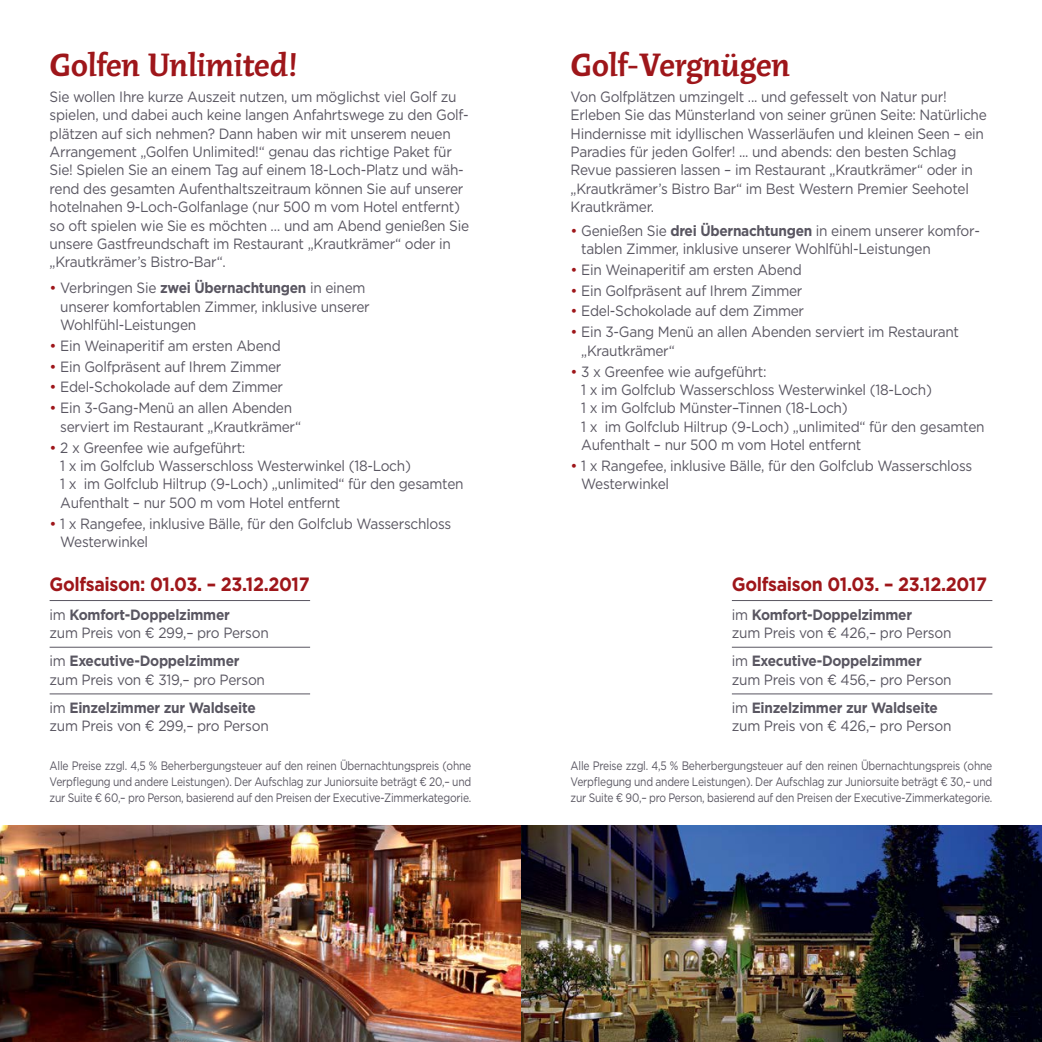
<style>
.page{position:relative;width:1042px;height:1042px;background:#fff}
.page>*{position:absolute;margin:0;border:0;box-sizing:border-box;transform-origin:0 0}
.t1{font:35px "Rayuela Negra";letter-spacing:-.02em;color:#9e161a}
.t2{font:700 19.25px "Gotham";letter-spacing:-.02em;color:#9e161a;scale:.92 1}
.t3{font:14.88px/18.4px "Gotham";letter-spacing:-.02em;color:#595661;scale:.92 1}
.t4{font:12.25px/15.8px "Gotham";letter-spacing:-.02em;color:#595661;text-align:justify;scale:.84 1}
.s1{color:#9e161a}
.s2{font-weight:700}
</style>
<div class="page">
<img style="left:0;top:825px;width:1042px;height:217px">
<hr style="left:732px;top:600px;width:260px;height:1px;background:#595661">
<hr style="left:732px;top:647px;width:260px;height:1px;background:#595661">
<hr style="left:732px;top:693px;width:260px;height:1px;background:#595661">
<hr style="left:50px;top:600px;width:260px;height:1px;background:#595661">
<hr style="left:50px;top:647px;width:260px;height:1px;background:#595661">
<hr style="left:50px;top:693px;width:260px;height:1px;background:#595661">
<h1 class="t1" style="left:50px;top:46px;width:250px">Golfen Unlimited!</h1>
<p class="t3" style="left:50px;top:87px;width:457px">Sie wollen Ihre kurze Auszeit nutzen, um möglichst viel Golf zu spielen, und dabei auch keine langen Anfahrtswege zu den Golf&shy;plätzen auf sich nehmen? Dann haben wir mit unserem neuen Arrangement „Golfen Unlimited!“ genau das richtige Paket für Sie! Spielen Sie an einem Tag auf einem 18-Loch-Platz und wäh&shy;rend des gesamten Aufenthaltszeitraum können Sie auf unserer hotelnahen 9-Loch-Golfanlage (nur 500 m vom Hotel entfernt) so oft spielen wie Sie es möchten … und am Abend genießen Sie unsere Gastfreundschaft im Restaurant „Krautkrämer“ oder in „Krautkrämer’s Bistro-Bar“.</p>
<p class="t3" style="left:60px;top:278px;width:338px;text-indent:-11px"><span class="s1">•</span> Verbringen Sie <span class="s2">zwei Übernachtungen</span> in einem unserer komfortablen Zimmer, inklusive unserer<br>Wohlfühl-Leistungen</p>
<p class="t3" style="left:50px;top:336px;width:253px"><span class="s1">•</span> Ein Weinaperitif am ersten Abend</p>
<p class="t3" style="left:50px;top:357px;width:253px"><span class="s1">•</span> Ein Golfpräsent auf Ihrem Zimmer</p>
<p class="t3" style="left:50px;top:378px;width:255px"><span class="s1">•</span> Edel-Schokolade auf dem Zimmer</p>
<p class="t3" style="left:60px;top:398px;width:263px;text-indent:-11px"><span class="s1">•</span> Ein 3-Gang-Menü an allen Abenden serviert im Restaurant „Krautkrämer“</p>
<p class="t3" style="left:60px;top:438px;width:440px;text-indent:-11px"><span class="s1">•</span> 2 x Greenfee wie aufgeführt:<br>1 x im Golfclub Wasserschloss Westerwinkel (18-Loch)<br>1 x im Golfclub Hiltrup (9-Loch) „unlimited“ für den gesamten Aufenthalt – nur 500 m vom Hotel entfernt</p>
<p class="t3" style="left:60px;top:514px;width:427px;text-indent:-11px"><span class="s1">•</span> 1 x Rangefee, inklusive Bälle, für den Golfclub Wasserschloss<br>Westerwinkel</p>
<p class="t2" style="left:50px;top:572px;width:284px">Golfsaison: 01.03. – 23.12.2017</p>
<p class="t3" style="left:50px;top:605px;width:240px">im <span class="s2">Komfort-Doppelzimmer<br></span>zum Preis von € 299,– pro Person</p>
<p class="t3" style="left:50px;top:651px;width:236px">im <span class="s2">Executive-Doppelzimmer </span>zum Preis von € 319,– pro Person</p>
<p class="t3" style="left:50px;top:698px;width:240px">im <span class="s2">Einzelzimmer zur Waldseite </span>zum Preis von € 299,– pro Person</p>
<p class="t4" style="left:50px;top:758px;width:503px">Alle Preise zzgl. 4,5 % Beherbergungsteuer auf den reinen Übernachtungspreis (ohne Verpflegung und andere Leistungen). Der Aufschlag zur Juniorsuite beträgt € 20,– und zur Suite € 60,– pro Person, basierend auf den Preisen der Executive-Zimmerkategorie.</p>
<p class="t4" style="left:570px;top:758px;width:503px">Alle Preise zzgl. 4,5 % Beherbergungsteuer auf den reinen Übernachtungspreis (ohne Verpflegung und andere Leistungen). Der Aufschlag zur Juniorsuite beträgt € 30,– und zur Suite € 90,– pro Person, basierend auf den Preisen der Executive-Zimmerkategorie.</p>
<h1 class="t1" style="left:570px;top:46px;width:221px">Golf-Vergnügen</h1>
<p class="t3" style="left:570px;top:87px;width:454px">Von Golfplätzen umzingelt ... und gefesselt von Natur pur!<br>Erleben Sie das Münsterland von seiner grünen Seite: Natürliche Hindernisse mit idyllischen Wasserläufen und kleinen Seen – ein Paradies für jeden Golfer! ... und abends: den besten Schlag Revue passieren lassen – im Restaurant „Krautkrämer“ oder in „Krautkrämer’s Bistro Bar“ im Best Western Premier Seehotel Krautkrämer.</p>
<p class="t3" style="left:581px;top:221px;width:435px;text-indent:-11px"><span class="s1">•</span> Genießen Sie <span class="s2">drei Übernachtungen</span> in einem unserer komfor&shy;tablen Zimmer, inklusive unserer Wohlfühl-Leistungen</p>
<p class="t3" style="left:570px;top:260px;width:253px"><span class="s1">•</span> Ein Weinaperitif am ersten Abend</p>
<p class="t3" style="left:570px;top:281px;width:253px"><span class="s1">•</span> Ein Golfpräsent auf Ihrem Zimmer</p>
<p class="t3" style="left:570px;top:302px;width:255px"><span class="s1">•</span> Edel-Schokolade auf dem Zimmer</p>
<p class="t3" style="left:581px;top:322px;width:412px;text-indent:-11px"><span class="s1">•</span> Ein 3-Gang Menü an allen Abenden serviert im Restaurant „Krautkrämer“</p>
<p class="t3" style="left:581px;top:362px;width:440px;text-indent:-11px"><span class="s1">•</span> 3 x Greenfee wie aufgeführt:<br>1 x im Golfclub Wasserschloss Westerwinkel (18-Loch)<br>1 x im Golfclub Münster–Tinnen (18-Loch)<br>1 x im Golfclub Hiltrup (9-Loch) „unlimited“ für den gesamten Aufenthalt – nur 500 m vom Hotel entfernt</p>
<p class="t3" style="left:581px;top:456px;width:427px;text-indent:-11px"><span class="s1">•</span> 1 x Rangefee, inklusive Bälle, für den Golfclub Wasserschloss<br>Westerwinkel</p>
<p class="t2" style="left:732px;top:572px;width:279px">Golfsaison 01.03. – 23.12.2017</p>
<p class="t3" style="left:732px;top:605px;width:240px">im <span class="s2">Komfort-Doppelzimmer<br></span>zum Preis von € 426,– pro Person</p>
<p class="t3" style="left:732px;top:651px;width:240px">im <span class="s2">Executive-Doppelzimmer </span>zum Preis von € 456,– pro Person</p>
<p class="t3" style="left:732px;top:698px;width:240px">im <span class="s2">Einzelzimmer zur Waldseite </span>zum Preis von € 426,– pro Person</p>
</div>
